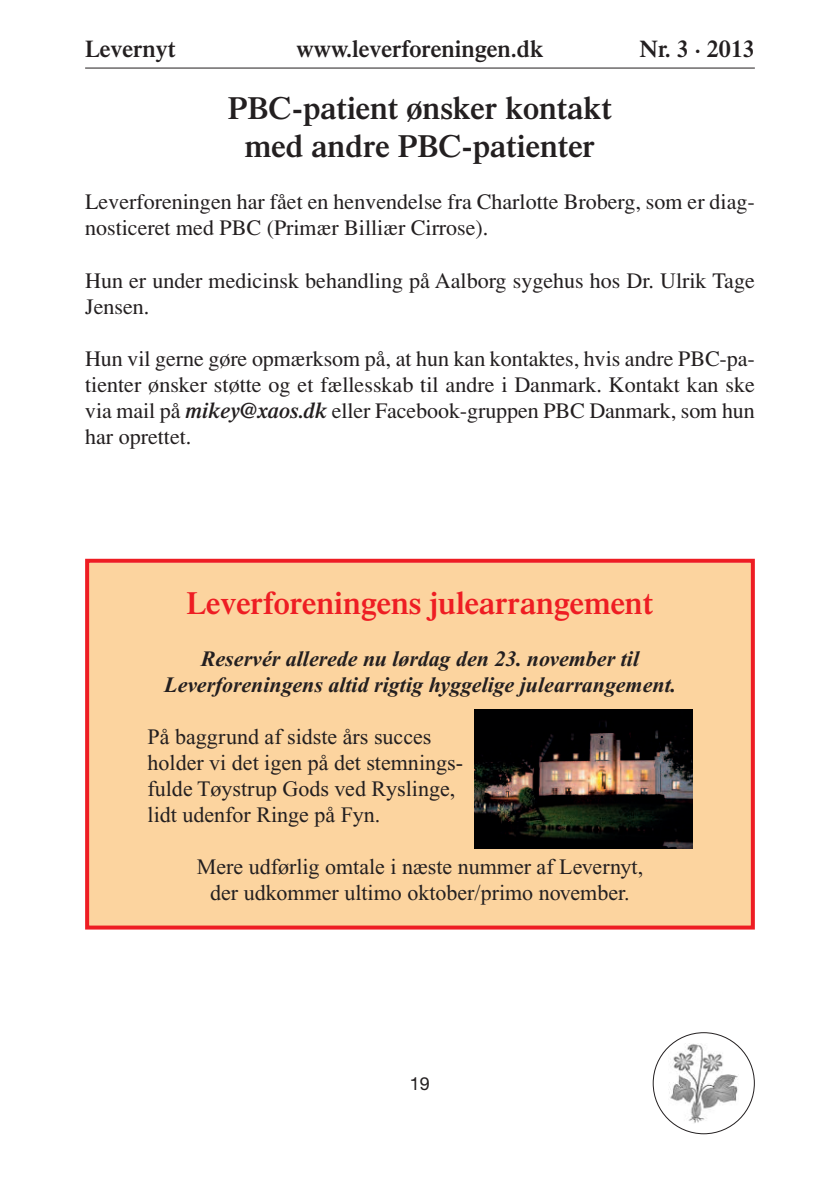
<style>
.page{position:relative;width:840px;height:1191px;background:#fff}
.page>*{position:absolute;margin:0;border:0;box-sizing:border-box;transform-origin:0 0}
.t1{font:600 32px/38.4px "Times";color:#231f20;text-align:center}
.t2{font:600 32px "Times";color:#ee1d23}
.t3{font:600 24px "Times";color:#231f20}
.t4{font:22px/26px "Times";color:#231f20}
.t5{font:22px/26px "Times New Roman";color:#231f20}
.t6{font:italic 700 22px/26px "Times New Roman";color:#231f20;text-align:center}
.t7{font:18px "Helvetica Neue";color:#231f20}
.s1{font-weight:600;font-style:italic}
</style>
<div class="page">
<img style="left:668px;top:1043px;width:70px;height:80px">
<div style="left:652px;top:1032px;width:102px;height:102px;border:2px solid #231f20;border-radius:50%"></div>
<hr style="left:85px;top:68px;width:669px;height:1px;background:#231f20">
<div style="left:89px;top:563px;width:661px;height:362px;background:#fcd49f"></div>
<div style="left:85px;top:559px;width:669px;height:370px;border:4px solid #ee1d23"></div>
<img style="left:474px;top:709px;width:217px;height:139px">
<p class="t3" style="left:85px;top:40px;width:92px">Levernyt</p>
<p class="t3" style="left:296px;top:40px;width:248px">www.leverforeningen.dk</p>
<p class="t3" style="left:639px;top:40px;width:117px">Nr. 3 · 2013</p>
<h1 class="t1" style="left:228px;top:92px;width:385px">PBC-patient ønsker kontakt med andre PBC-patienter</h1>
<p class="t4" style="left:85px;top:189px;width:670px">Leverforeningen har fået en henvendelse fra Charlotte Broberg, som er diag&shy;nosticeret med PBC (Primær Billiær Cirrose).</p>
<p class="t4" style="left:85px;top:267px;width:670px">Hun er under medicinsk behandling på Aalborg sygehus hos Dr. Ulrik Tage<br>Jensen.</p>
<p class="t4" style="left:85px;top:345px;width:671px;text-align:justify">Hun vil gerne gøre opmærksom på, at hun kan kontaktes, hvis andre PBC-pa&shy;tienter ønsker støtte og et fællesskab til andre i Danmark. Kontakt kan ske via mail på <span class="s1">mikey@xaos.dk</span> eller Facebook-gruppen PBC Danmark, som hun har oprettet.</p>
<h1 class="t2" style="left:186px;top:591px;width:468px">Leverforeningens julearrangement</h1>
<p class="t6" style="left:164px;top:648px;width:513px">Reservér allerede nu lørdag den 23. november til<br>Leverforeningens altid rigtig hyggelige julearrangement.</p>
<p class="t5" style="left:147px;top:725px;width:317px">På baggrund af sidste års succes holder vi det igen på det stemnings&shy;fulde Tøystrup Gods ved Ryslinge, lidt udenfor Ringe på Fyn.</p>
<p class="t5" style="left:197px;top:855px;width:447px;text-align:center">Mere udførlig omtale i næste nummer af Levernyt, der udkommer ultimo oktober/primo november.</p>
<p class="t7" style="left:410px;top:1077px;width:21px">19</p>
</div>
